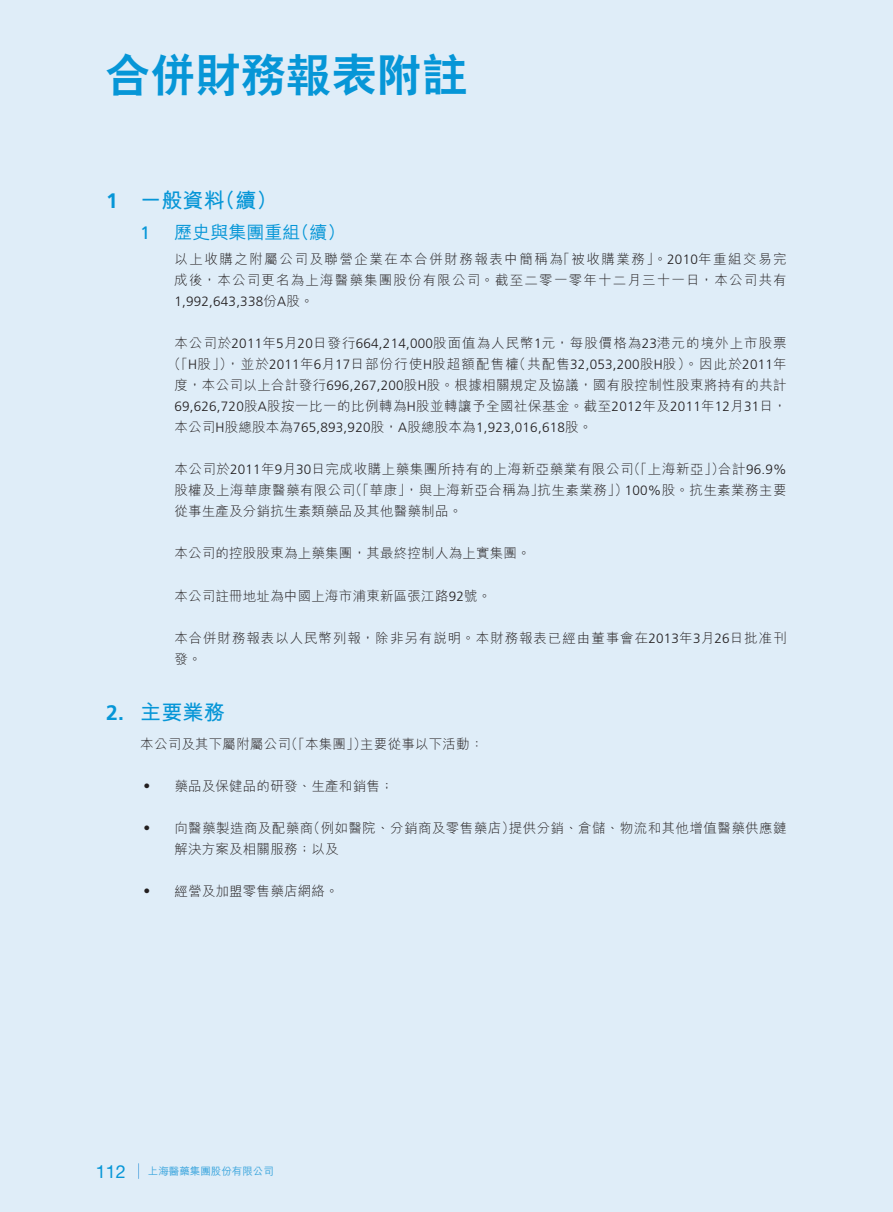
<style>
.page{position:relative;width:893px;height:1212px;background:#dfedf8}
.page>*{position:absolute;margin:0;border:0;box-sizing:border-box;transform-origin:0 0}
.t1{font:800 45px "C Hei 2 HK";letter-spacing:.005em;color:#0696d7}
.t2{font:700 21px "M Hei HK";letter-spacing:.005em;color:#0696d7}
.t3{font:500 18px "M Hei HK";color:#0696d7}
.t4{font:18px "Frutiger LT Std";color:#0696d7}
.t5{font:300 13.5px/21px "M Hei HK";letter-spacing:.03em;color:#231f20;text-align:justify}
.t6{font:300 13.5px "M Hei HK";letter-spacing:.085em;color:#231f20}
.t7{font:300 13.5px "M Hei HK";letter-spacing:.075em;color:#231f20}
.t8{font:300 13.5px/21px "M Hei HK";letter-spacing:.07em;color:#231f20}
.t9{font:300 13.5px "Frutiger LT Std";letter-spacing:.015em;color:#231f20}
.t10{font:500 10.5px "M Hei HK";color:#3aa5dd}
.s1{font-family:"Frutiger LT Std"}
.s2{font-family:"M Hei HK"}
.s3{font-family:"Helvetica Neue LT Std";font-weight:400;font-size:18px;color:#0696d7}
</style>
<div class="page">
<svg style="left:138px;top:1163px;width:1px;height:15px"></svg>
<p class="t1" style="left:105px;top:46px;width:364px">合併財務報表附註</p>
<p class="t2" style="left:106px;top:185px;width:173px"><span class="s1">1</span> 一般資料（續）</p>
<p class="t4" style="left:140px;top:222px;width:12px">1</p>
<p class="t3" style="left:174px;top:219px;width:173px">歷史與集團重組（續）</p>
<p class="t5" style="left:174px;top:248px;width:614px">以上收購之附屬公司及聯營企業在本合併財務報表中簡稱為「被收購業務」。<span class="s1">2010</span>年重組交易完成後，本公司更名為上海醫藥集團股份有限公司。截至二零一零年十二月三十一日，本公司共有<span class="s1">1,992,643,338</span>份<span class="s1">A</span>股。</p>
<p class="t7" style="left:174px;top:334px;width:614px">本公司於<span class="s1">2011</span>年<span class="s1">5</span>月<span class="s1">20</span>日發行<span class="s1">664,214,000</span>股面值為人民幣<span class="s1">1</span>元，每股價格為<span class="s1">23</span>港元的境外上市股票</p>
<p class="t6" style="left:168px;top:355px;width:621px">（「<span class="s1">H</span>股」），並於<span class="s1">2011</span>年<span class="s1">6</span>月<span class="s1">17</span>日部份行使<span class="s1">H</span>股超額配售權（共配售<span class="s1">32,053,200</span>股<span class="s1">H</span>股）。因此於<span class="s1">2011</span>年</p>
<p class="t5" style="left:174px;top:374px;width:614px">度，本公司以上合計發行<span class="s1">696,267,200</span>股<span class="s1">H</span>股。根據相關規定及協議，國有股控制性股東將持有的共計</p>
<p class="t5" style="left:174px;top:395px;width:614px"><span class="s1">69,626,720</span>股<span class="s1">A</span>股按一比一的比例轉為<span class="s1">H</span>股並轉讓予全國社保基金。截至<span class="s1">2012</span>年及<span class="s1">2011</span>年<span class="s1">12</span>月<span class="s1">31</span>日，</p>
<p class="t9" style="left:174px;top:420px;width:420px"><span class="s2">本公司</span>H<span class="s2">股總股本為</span>765,893,920<span class="s2">股，</span>A<span class="s2">股總股本為</span>1,923,016,618<span class="s2">股。</span></p>
<p class="t5" style="left:174px;top:458px;width:614px">本公司於<span class="s1">2011</span>年<span class="s1">9</span>月<span class="s1">30</span>日完成收購上藥集團所持有的上海新亞藥業有限公司（「上海新亞」）合計<span class="s1">96.9%</span>股權及上海華康醫藥有限公司（「華康」，與上海新亞合稱為」抗生素業務」）<span class="s1">100%</span>股。抗生素業務主要從事生產及分銷抗生素類藥品及其他醫藥制品。</p>
<p class="t5" style="left:174px;top:542px;width:358px">本公司的控股股東為上藥集團，其最終控制人為上實集團。</p>
<p class="t5" style="left:174px;top:584px;width:319px">本公司註冊地址為中國上海市浦東新區張江路<span class="s1">92</span>號。</p>
<p class="t8" style="left:174px;top:626px;width:614px">本合併財務報表以人民幣列報，除非另有說明。本財務報表已經由董事會在<span class="s1">2013</span>年<span class="s1">3</span>月<span class="s1">26</span>日批准刊發。</p>
<p class="t2" style="left:106px;top:697px;width:120px"><span class="s1">2.</span> 主要業務</p>
<p class="t5" style="left:140px;top:733px;width:345px">本公司及其下屬附屬公司（「本集團」）主要從事以下活動：</p>
<p class="t5" style="left:140px;top:775px;width:15px">‧</p>
<p class="t5" style="left:174px;top:775px;width:221px">藥品及保健品的研發、生產和銷售；</p>
<p class="t5" style="left:140px;top:817px;width:15px">‧</p>
<p class="t5" style="left:174px;top:817px;width:614px">向醫藥製造商及配藥商（例如醫院、分銷商及零售藥店）提供分銷、倉儲、物流和其他增值醫藥供應鏈解決方案及相關服務；以及</p>
<p class="t5" style="left:140px;top:880px;width:15px">‧</p>
<p class="t5" style="left:174px;top:880px;width:166px">經營及加盟零售藥店網絡。</p>
<p class="t10" style="left:96px;top:1163px;width:180px"><span class="s3">112</span> 上海醫藥集團股份有限公司</p>
</div>
